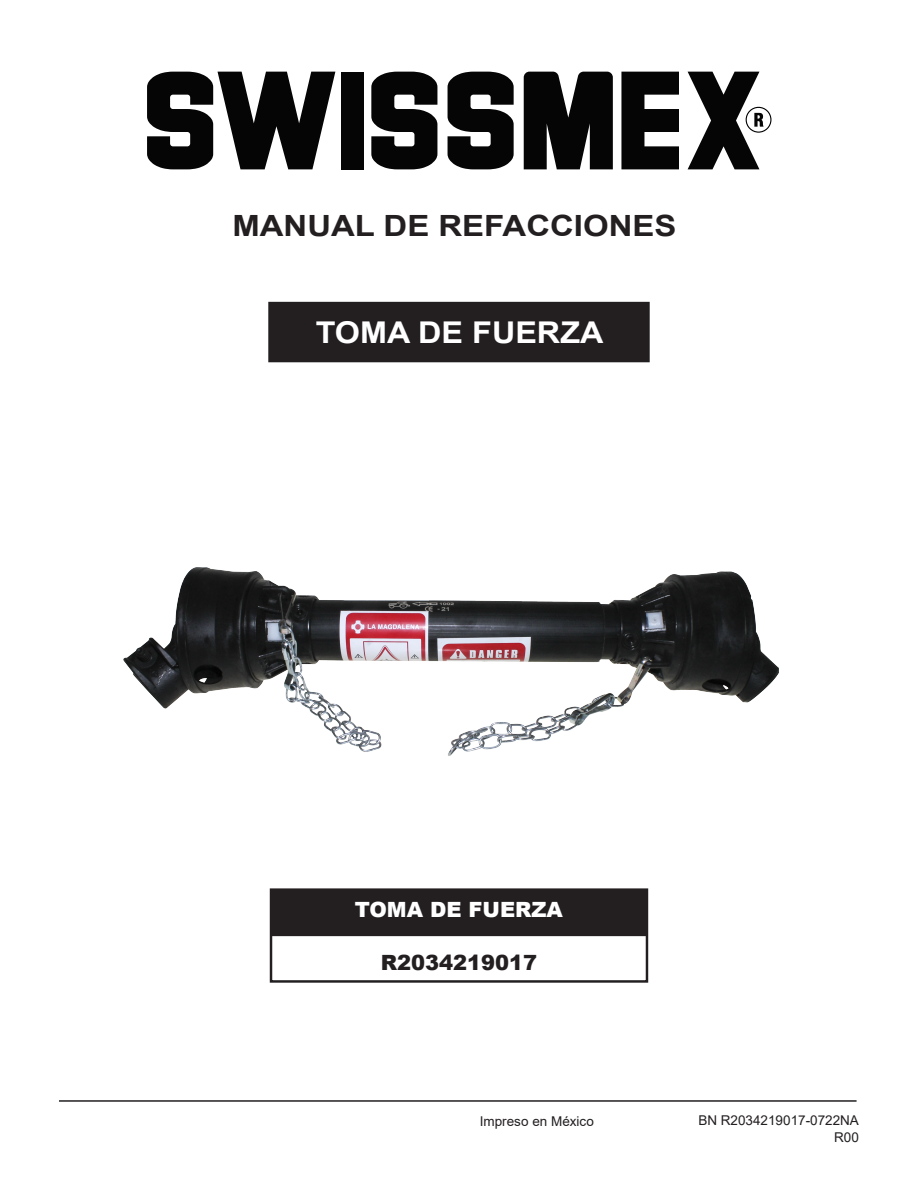
<style>
.page{position:relative;width:918px;height:1188px;background:#fff}
.page>*{position:absolute;margin:0;border:0;box-sizing:border-box;transform-origin:0 0}
.t1{font:700 30px "Arial";color:#fff;scale:1.08 1}
.t2{font:700 29.25px "Arial";color:#231f20;scale:1.12 1}
.t3{font:900 21px "Arial";color:#fff}
.t4{font:900 21px "Arial";color:#231f20}
.t5{font:13.5px/16.8px "Arial";color:#231f20;text-align:right}
</style>
<div class="page">
<hr style="left:59px;top:1100px;width:798px;height:2px;background:#231f20">
<svg style="left:621px;top:72px;width:58px;height:97px"></svg>
<svg style="left:524px;top:72px;width:89px;height:97px;background:#202120"></svg>
<svg style="left:448px;top:72px;width:66px;height:97px"></svg>
<svg style="left:371px;top:72px;width:66px;height:97px"></svg>
<div style="left:341px;top:72px;width:23px;height:97px;background:#040504"></div>
<svg style="left:147px;top:72px;width:188px;height:97px"></svg>
<div style="left:746px;top:107px;width:25px;height:26px;border:1px solid #000;border-radius:50%"></div>
<svg style="left:688px;top:72px;width:76px;height:97px"></svg>
<div style="left:268px;top:302px;width:382px;height:60px;background:#231f20"></div>
<div style="left:271px;top:890px;width:376px;height:45px;background:#231f20"></div>
<div style="left:270px;top:888px;width:378px;height:95px;border:2px solid #231f20"></div>
<hr style="left:271px;top:933px;width:376px;height:3px;background:#231f20">
<img style="left:123px;top:567px;width:656px;height:189px">
<h2 class="t2" style="left:232px;top:205px;width:398px">MANUAL DE REFACCIONES</h2>
<h1 class="t1" style="left:316px;top:311px;width:268px">TOMA DE FUERZA</h1>
<h3 class="t3" style="left:355px;top:894px;width:210px">TOMA DE FUERZA</h3>
<h3 class="t4" style="left:381px;top:947px;width:158px">R2034219017</h3>
<p class="t5" style="left:480px;top:1113px;width:116px">Impreso en México</p>
<p class="t5" style="left:698px;top:1112px;width:162px">BN R2034219017-0722NA<br>R00</p>
</div>
